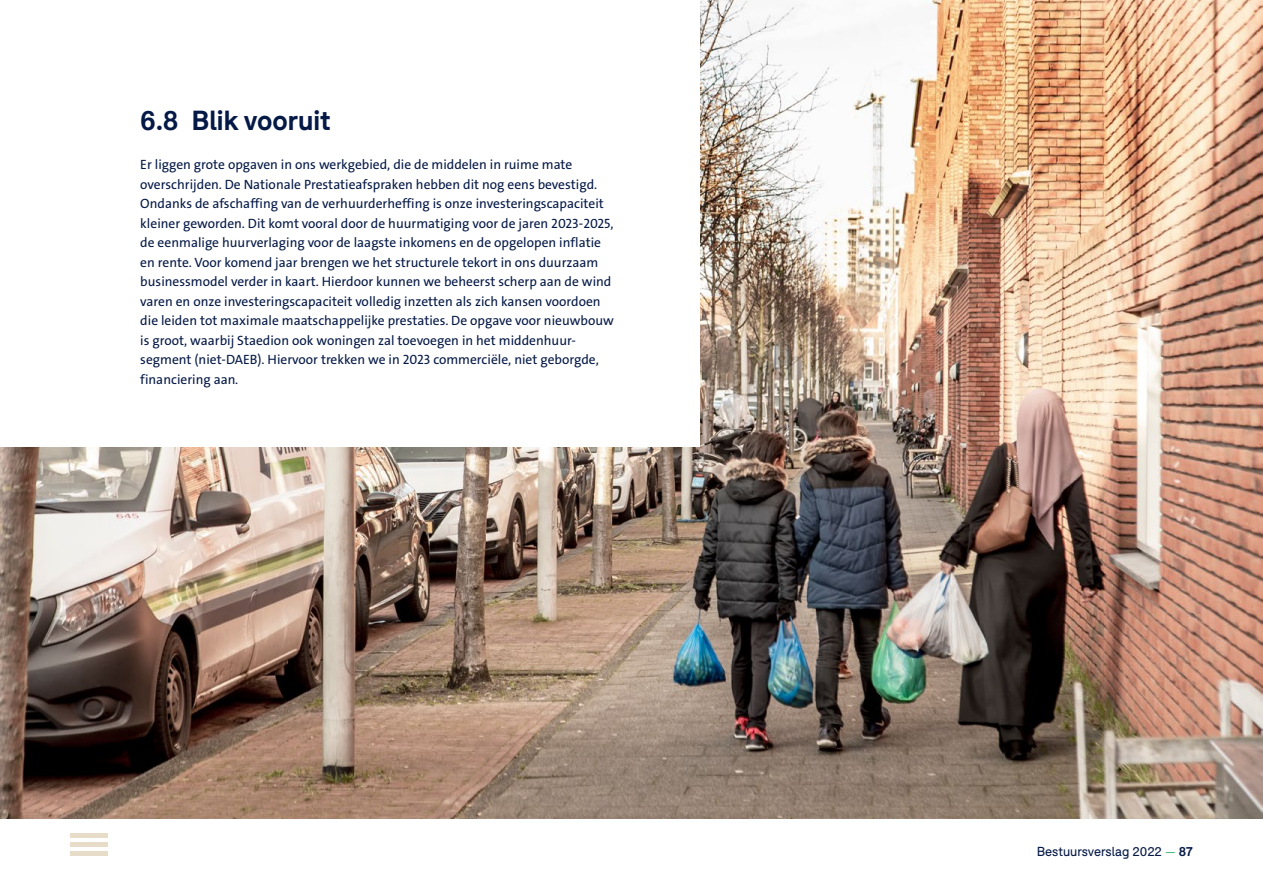
<style>
.page{position:relative;width:1263px;height:893px;background:#fff}
.page>*{position:absolute;margin:0;border:0;box-sizing:border-box;transform-origin:0 0}
.Paragraafkop{font:700 27px "F37 Bolton";color:#051946}
.Broodtekst{font:13.5px/19.5px "The Sans LP5 Plain";color:#051946}
.t1{font:12.75px "F37 Bolton";color:#051946}
.s1{color:#46b97d}
.s2{font-weight:700}
</style>
<div class="page">
<img style="left:0;top:0;width:1263px;height:819px">
<div style="left:0;top:0;width:699px;height:446px;background:#fff"></div>
<div style="left:70px;top:833px;width:37px;height:5px;background:#e6dcc8"></div>
<div style="left:70px;top:842px;width:37px;height:5px;background:#e6dcc8"></div>
<div style="left:70px;top:851px;width:37px;height:5px;background:#e6dcc8"></div>
<p class="Paragraafkop" style="left:140px;top:104px;width:192px">6.8 Blik vooruit</p>
<p class="Broodtekst" style="left:140px;top:155px;width:475px">Er liggen grote opgaven in ons werkgebied, die de middelen in ruime mate overschrijden. De Nationale Prestatieafspraken hebben dit nog eens bevestigd.<br>Ondanks de afschaffing van de verhuurderheffing is onze investeringscapaciteit kleiner geworden. Dit komt vooral door de huurmatiging voor de jaren 2023-2025, de eenmalige huurverlaging voor de laagste inkomens en de opgelopen inflatie en rente. Voor komend jaar brengen we het structurele tekort in ons duurzaam businessmodel verder in kaart. Hierdoor kunnen we beheerst scherp aan de wind varen en onze investeringscapaciteit volledig inzetten als zich kansen voordoen die leiden tot maximale maatschappelijke prestaties. De opgave voor nieuwbouw is groot, waarbij Staedion ook woningen zal toevoegen in het middenhuur&shy;segment (niet-DAEB). Hiervoor trekken we in 2023 commerciële, niet geborgde, financiering aan.</p>
<p class="t1" style="left:1037px;top:843px;width:158px">Bestuursverslag 2022 <span class="s1">—</span> <span class="s2">87</span></p>
</div>
